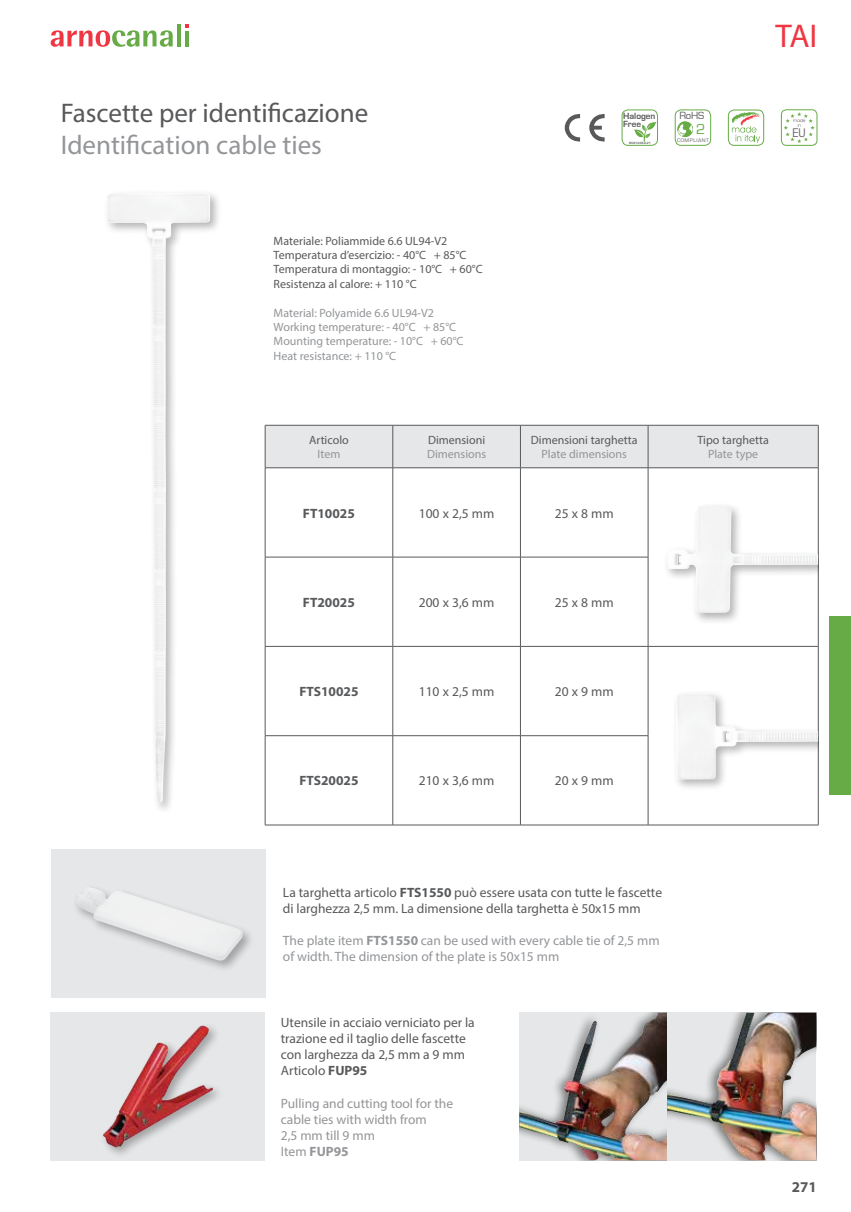
<style>
.page{position:relative;width:851px;height:1212px;background:#fff}
.page>*{position:absolute;margin:0;border:0;box-sizing:border-box;transform-origin:0 0}
.t1{font:33px "Myriad Pro";color:#ef3743}
.t2{font:27px "Myriad Pro";color:#58595b}
.t3{font:27px "Myriad Pro";color:#939598}
.t4{font:700 15px "Myriad Pro";color:#58595b}
.t5{font:15px "Eurostile";color:#66ab45}
.t6{font:13.5px/16.2px "Myriad Pro";color:#58595b}
.t7{font:13.5px/16.2px "Myriad Pro";color:#939598}
.t8{font:700 13.5px "Myriad Pro";color:#58595b}
.t9{font:12px/14.4px "Myriad Pro";color:#58595b}
.t10{font:12px/14.4px "Myriad Pro";color:#939598}
.t11{font:12px "Century Gothic";color:#58595b}
.t12{font:10.8px "Eurostile";color:#58595b}
.t13{font:700 9.15px/7.8px "Eurostile";color:#58595b}
.t14{font:5.4px "Eurostile";letter-spacing:.09em;color:#58595b}
.t15{font:700 3.15px "Eurostile";color:#58595b}
.s1{font-weight:700}
</style>
<div class="page">
<svg style="left:264px;top:109px;width:554px;height:716px"></svg>
<div style="left:266px;top:426px;width:551px;height:41px;background:#e6e7e8"></div>
<svg style="left:266px;top:468px;width:126px;height:357px"></svg>
<hr style="left:265px;top:425px;width:128px;height:1px;background:#58595b">
<hr style="left:265px;top:425px;width:1px;height:43px;background:#58595b">
<hr style="left:393px;top:425px;width:127px;height:1px;background:#58595b">
<hr style="left:392px;top:425px;width:1px;height:43px;background:#58595b">
<hr style="left:520px;top:425px;width:128px;height:1px;background:#58595b">
<hr style="left:520px;top:425px;width:1px;height:43px;background:#58595b">
<hr style="left:648px;top:425px;width:170px;height:1px;background:#58595b">
<hr style="left:647px;top:425px;width:1px;height:43px;background:#58595b">
<hr style="left:817px;top:425px;width:1px;height:43px;background:#58595b">
<hr style="left:265px;top:467px;width:128px;height:1px;background:#58595b">
<hr style="left:265px;top:468px;width:1px;height:89px;background:#58595b">
<hr style="left:393px;top:467px;width:127px;height:1px;background:#58595b">
<hr style="left:392px;top:468px;width:1px;height:89px;background:#58595b">
<hr style="left:520px;top:467px;width:128px;height:1px;background:#58595b">
<hr style="left:520px;top:468px;width:1px;height:89px;background:#58595b">
<hr style="left:648px;top:467px;width:170px;height:1px;background:#58595b">
<hr style="left:647px;top:468px;width:1px;height:89px;background:#58595b">
<hr style="left:817px;top:468px;width:1px;height:89px;background:#58595b">
<hr style="left:817px;top:557px;width:1px;height:89px;background:#58595b">
<hr style="left:265px;top:557px;width:128px;height:1px;background:#58595b">
<hr style="left:265px;top:557px;width:1px;height:89px;background:#58595b">
<hr style="left:393px;top:557px;width:127px;height:1px;background:#58595b">
<hr style="left:392px;top:557px;width:1px;height:89px;background:#58595b">
<hr style="left:520px;top:557px;width:128px;height:1px;background:#58595b">
<hr style="left:520px;top:557px;width:1px;height:89px;background:#58595b">
<hr style="left:647px;top:557px;width:1px;height:89px;background:#58595b">
<hr style="left:265px;top:646px;width:128px;height:1px;background:#58595b">
<hr style="left:265px;top:646px;width:1px;height:89px;background:#58595b">
<hr style="left:393px;top:646px;width:127px;height:1px;background:#58595b">
<hr style="left:392px;top:646px;width:1px;height:89px;background:#58595b">
<hr style="left:520px;top:646px;width:128px;height:1px;background:#58595b">
<hr style="left:520px;top:646px;width:1px;height:89px;background:#58595b">
<hr style="left:648px;top:646px;width:170px;height:1px;background:#58595b">
<hr style="left:647px;top:646px;width:1px;height:89px;background:#58595b">
<hr style="left:817px;top:646px;width:1px;height:90px;background:#58595b">
<hr style="left:817px;top:736px;width:1px;height:89px;background:#58595b">
<hr style="left:648px;top:825px;width:170px;height:1px;background:#58595b">
<hr style="left:265px;top:735px;width:128px;height:1px;background:#58595b">
<hr style="left:265px;top:736px;width:1px;height:89px;background:#58595b">
<hr style="left:393px;top:735px;width:127px;height:1px;background:#58595b">
<hr style="left:392px;top:736px;width:1px;height:89px;background:#58595b">
<hr style="left:520px;top:735px;width:128px;height:1px;background:#58595b">
<hr style="left:520px;top:736px;width:1px;height:89px;background:#58595b">
<hr style="left:647px;top:736px;width:1px;height:89px;background:#58595b">
<hr style="left:265px;top:825px;width:128px;height:1px;background:#58595b">
<hr style="left:393px;top:825px;width:127px;height:1px;background:#58595b">
<hr style="left:520px;top:825px;width:128px;height:1px;background:#58595b">
<svg style="left:589px;top:114px;width:15px;height:28px"></svg>
<svg style="left:564px;top:114px;width:16px;height:28px"></svg>
<div style="left:622px;top:110px;width:35px;height:35px;background:#fff;border-radius:6px"></div>
<div style="left:621px;top:110px;width:36px;height:36px;border:1px solid #66ab45;border-radius:6px"></div>
<svg style="left:634px;top:122px;width:22px;height:20px"></svg>
<div style="left:675px;top:110px;width:35px;height:35px;background:#fff;border-radius:6px"></div>
<div style="left:674px;top:110px;width:36px;height:36px;border:1px solid #66ab45;border-radius:6px"></div>
<svg style="left:677px;top:121px;width:16px;height:16px"></svg>
<div style="left:728px;top:110px;width:35px;height:35px;background:#fff;border-radius:6px"></div>
<div style="left:728px;top:110px;width:35px;height:36px;border:1px solid #66ab45;border-radius:6px"></div>
<svg style="left:731px;top:112px;width:30px;height:31px"></svg>
<div style="left:781px;top:110px;width:35px;height:35px;background:#fff;border-radius:5px"></div>
<div style="left:781px;top:110px;width:36px;height:36px;border:1px solid #66ab45;border-radius:5px"></div>
<svg style="left:783px;top:112px;width:31px;height:31px"></svg>
<img style="left:107px;top:193px;width:103px;height:609px">
<div style="left:663px;top:502px;width:155px;height:123px;background:#000;opacity:.3"></div>
<img style="left:666px;top:506px;width:152px;height:107px">
<div style="left:671px;top:690px;width:147px;height:102px;background:#000;opacity:.3"></div>
<img style="left:675px;top:694px;width:143px;height:85px">
<div style="left:51px;top:849px;width:214px;height:149px;background:#e6e7e8"></div>
<div style="left:72px;top:883px;width:183px;height:90px;background:#000;opacity:.3"></div>
<img style="left:76px;top:887px;width:167px;height:74px">
<div style="left:51px;top:1012px;width:214px;height:149px;background:#e6e7e8"></div>
<img style="left:103px;top:1025px;width:110px;height:123px">
<img style="left:519px;top:1013px;width:148px;height:147px">
<div style="left:667px;top:1012px;width:149px;height:149px;background:#000;opacity:.5"></div>
<div style="left:829px;top:617px;width:21px;height:178px;background:#66ab45"></div>
<svg style="left:51px;top:30px;width:122px;height:17px"></svg>
<hr style="left:177px;top:24px;width:4px;height:22px;background:#66ab45">
<svg style="left:185px;top:24px;width:4px;height:3px"></svg>
<hr style="left:185px;top:31px;width:4px;height:15px;background:#66ab45">
<h1 class="t1" style="left:775px;top:15px;width:44px">TAI</h1>
<h2 class="t2" style="left:61px;top:96px;width:309px">Fascette per identificazione</h2>
<h2 class="t3" style="left:61px;top:128px;width:262px">Identification cable ties</h2>
<p class="t15" style="left:629px;top:141px;width:23px">IEC61249-2-21</p>
<p class="t13" style="left:623px;top:112px;width:34px">Halogen<br>Free</p>
<p class="t12" style="left:679px;top:109px;width:26px">RoHS</p>
<p class="t14" style="left:677px;top:137px;width:33px">COMPLIANT</p>
<p class="t5" style="left:696px;top:121px;width:11px">2</p>
<p class="t11" style="left:792px;top:124px;width:15px">EU</p>
<p class="t9" style="left:273px;top:233px;width:210px">Materiale: Poliammide 6.6 UL94-V2<br>Temperatura d’esercizio: - 40°C + 85°C Temperatura di montaggio: - 10°C + 60°C Resistenza al calore: + 110 °C</p>
<p class="t10" style="left:273px;top:305px;width:191px">Material: Polyamide 6.6 UL94-V2<br>Working temperature: - 40°C + 85°C<br>Mounting temperature: - 10°C + 60°C<br>Heat resistance: + 110 °C</p>
<p class="t9" style="left:309px;top:432px;width:41px">Articolo</p>
<p class="t10" style="left:317px;top:447px;width:24px">Item</p>
<p class="t9" style="left:428px;top:432px;width:59px">Dimensioni</p>
<p class="t10" style="left:427px;top:447px;width:61px">Dimensions</p>
<p class="t9" style="left:531px;top:432px;width:108px">Dimensioni targhetta</p>
<p class="t10" style="left:541px;top:447px;width:87px">Plate dimensions</p>
<p class="t8" style="left:303px;top:504px;width:53px">FT10025</p>
<p class="t6" style="left:418px;top:505px;width:77px">100 x 2,5 mm</p>
<p class="t6" style="left:554px;top:505px;width:60px">25 x 8 mm</p>
<p class="t8" style="left:303px;top:593px;width:53px">FT20025</p>
<p class="t6" style="left:418px;top:594px;width:77px">200 x 3,6 mm</p>
<p class="t6" style="left:554px;top:594px;width:60px">25 x 8 mm</p>
<p class="t8" style="left:299px;top:683px;width:61px">FTS10025</p>
<p class="t6" style="left:418px;top:683px;width:77px">110 x 2,5 mm</p>
<p class="t6" style="left:554px;top:683px;width:60px">20 x 9 mm</p>
<p class="t8" style="left:299px;top:772px;width:61px">FTS20025</p>
<p class="t6" style="left:418px;top:772px;width:77px">210 x 3,6 mm</p>
<p class="t6" style="left:554px;top:772px;width:60px">20 x 9 mm</p>
<p class="t9" style="left:697px;top:432px;width:73px">Tipo targhetta</p>
<p class="t10" style="left:708px;top:447px;width:52px">Plate type</p>
<p class="t6" style="left:283px;top:884px;width:380px">La targhetta articolo <span class="s1">FTS1550</span> può essere usata con tutte le fascette di larghezza 2,5 mm. La dimensione della targhetta è 50x15 mm</p>
<p class="t7" style="left:283px;top:932px;width:378px">The plate item <span class="s1">FTS1550</span> can be used with every cable tie of 2,5 mm of width. The dimension of the plate is 50x15 mm</p>
<p class="t6" style="left:281px;top:1014px;width:195px">Utensile in acciaio verniciato per la trazione ed il taglio delle fascette con larghezza da 2,5 mm a 9 mm<br>Articolo <span class="s1">FUP95</span></p>
<p class="t7" style="left:281px;top:1095px;width:174px">Pulling and cutting tool for the cable ties with width from<br>2,5 mm till 9 mm<br>Item <span class="s1">FUP95</span></p>
<p class="t4" style="left:791px;top:1177px;width:26px">271</p>
</div>
